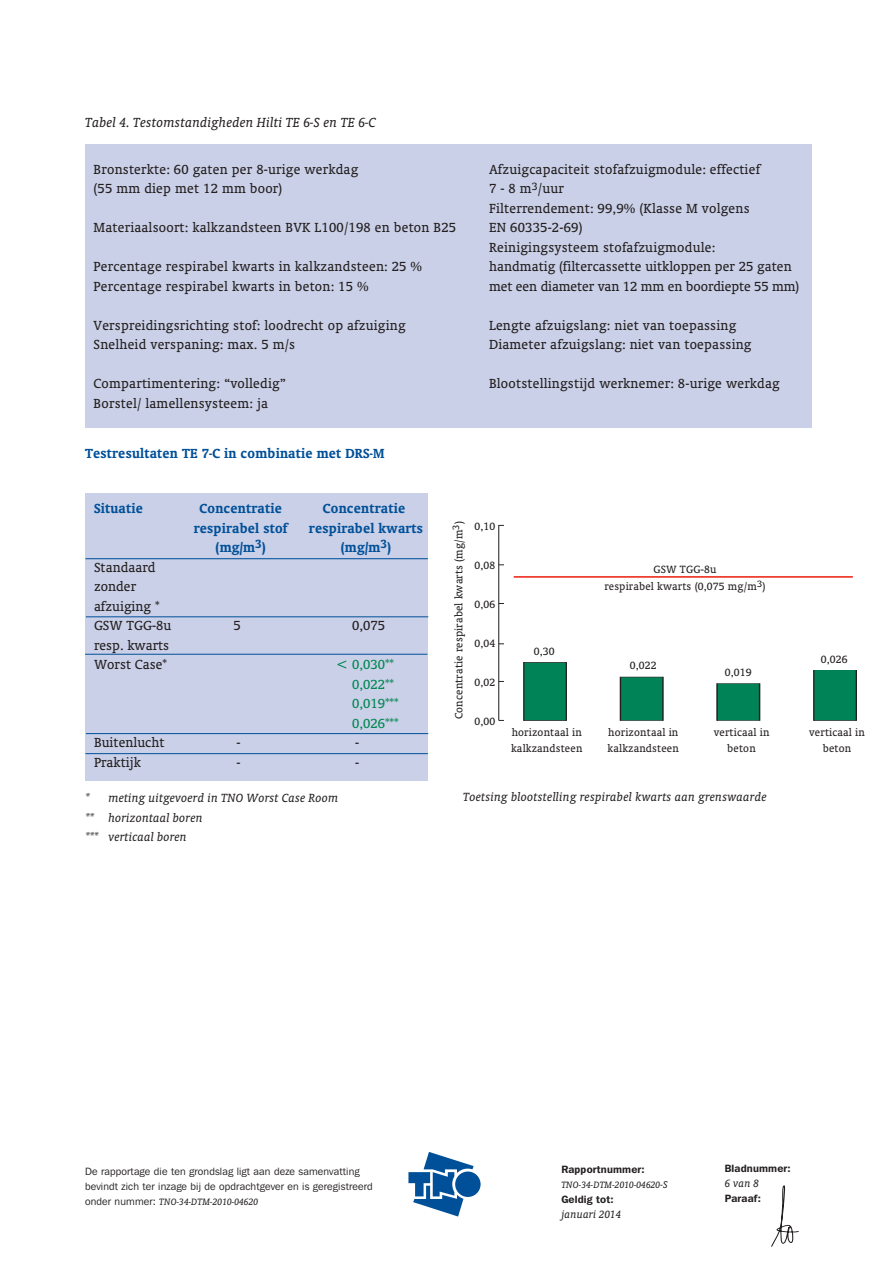
<style>
.page{position:relative;width:893px;height:1263px;background:#fff}
.page>*{position:absolute;margin:0;border:0;box-sizing:border-box;transform-origin:0 0}
.t1{font:15px/19.5px "Oranda BT";letter-spacing:.015em;color:#231f20}
.t2{font:700 15px "Oranda BT";letter-spacing:.015em;color:#005099}
.t3{font:italic 15px "Oranda BT";letter-spacing:.01em;color:#231f20}
.t4{font:15px "Oranda BT";letter-spacing:-.005em;color:#231f20}
.t5{font:15px/19.5px "Oranda BT";letter-spacing:.005em;color:#008752}
.t6{font:italic 13.5px/19.5px "Oranda BT";letter-spacing:.01em;color:#231f20}
.t7{font:12px/16.5px "Oranda BT";letter-spacing:.015em;color:#231f20;text-align:center}
.t8{font:italic 12px "Oranda BT";letter-spacing:.015em;color:#231f20}
.t9{font:10.5px/15px "Franklin Gothic IT Cby BT";letter-spacing:.015em;color:#231f20}
.t10{font:italic 10.5px "Oranda BT";letter-spacing:.015em;color:#231f20}
.t11{font:600 10.5px "Franklin Gothic IT Cby BT";letter-spacing:.015em;color:#231f20}
.s1{font-family:"Franklin Gothic IT Cby BT";font-style:normal}
.s2{font-size:11.25px}
</style>
<div class="page">
<div style="left:455px;top:1172px;width:26px;height:25px;background:#005099;border-radius:50%"></div>
<svg style="left:408px;top:1152px;width:66px;height:65px"></svg>
<svg style="left:771px;top:1185px;width:28px;height:62px"></svg>
<div style="left:85px;top:144px;width:726px;height:284px;background:#cad0e7"></div>
<div style="left:85px;top:493px;width:343px;height:287px;background:#cad0e7"></div>
<hr style="left:85px;top:558px;width:343px;height:1px;background:#005099">
<hr style="left:85px;top:654px;width:342px;height:1px;background:#005099">
<hr style="left:86px;top:733px;width:342px;height:1px;background:#005099">
<hr style="left:86px;top:616px;width:342px;height:1px;background:#005099">
<hr style="left:85px;top:753px;width:343px;height:1px;background:#005099">
<hr style="left:498px;top:525px;width:1px;height:195px;background:#231f20">
<div style="left:524px;top:662px;width:42px;height:59px;background:#008357;border:1px solid #231f20"></div>
<div style="left:620px;top:677px;width:43px;height:44px;background:#008357;border:1px solid #231f20"></div>
<div style="left:717px;top:684px;width:43px;height:37px;background:#008357;border:1px solid #231f20"></div>
<div style="left:814px;top:669px;width:42px;height:52px;background:#008357;border:1px solid #231f20"></div>
<hr style="left:514px;top:576px;width:339px;height:2px;background:#ef4035">
<p class="t3" style="left:85px;top:117px;width:292px">Tabel 4. Testomstandigheden Hilti TE 6-S en TE 6-C</p>
<p class="t1" style="left:94px;top:161px;width:266px">Bronsterkte: 60 gaten per 8-urige werkdag</p>
<p class="t1" style="left:489px;top:161px;width:272px">Afzuigcapaciteit stofafzuigmodule: effectief</p>
<p class="t1" style="left:94px;top:180px;width:190px">(55 mm diep met 12 mm boor)</p>
<p class="t1" style="left:489px;top:180px;width:262px">7 - 8 m<sup>3</sup>/uur<br>Filterrendement: 99,9% (Klasse M volgens</p>
<p class="t1" style="left:94px;top:219px;width:364px">Materiaalsoort: kalkzandsteen BVK L100/198 en beton B25</p>
<p class="t1" style="left:489px;top:219px;width:228px">EN 60335-2-69)<br>Reinigingsysteem stofafzuigmodule:</p>
<p class="t1" style="left:94px;top:258px;width:330px">Percentage respirabel kwarts in kalkzandsteen: 25 %</p>
<p class="t1" style="left:489px;top:258px;width:304px">handmatig (filtercassette uitkloppen per 25 gaten</p>
<p class="t1" style="left:94px;top:278px;width:277px">Percentage respirabel kwarts in beton: 15 %</p>
<p class="t4" style="left:489px;top:281px;width:312px">met een diameter van 12 mm en boordiepte 55 mm)</p>
<p class="t1" style="left:94px;top:317px;width:313px">Verspreidingsrichting stof: loodrecht op afzuiging</p>
<p class="t1" style="left:489px;top:317px;width:249px">Lengte afzuigslang: niet van toepassing</p>
<p class="t1" style="left:94px;top:336px;width:203px">Snelheid verspaning: max. 5 m/s</p>
<p class="t1" style="left:489px;top:336px;width:264px">Diameter afzuigslang: niet van toepassing</p>
<p class="t1" style="left:94px;top:375px;width:194px">Compartimentering: “volledig”</p>
<p class="t1" style="left:489px;top:375px;width:292px">Blootstellingstijd werknemer: 8-urige werkdag</p>
<p class="t1" style="left:94px;top:395px;width:176px">Borstel/ lamellensysteem: ja</p>
<p class="t2" style="left:85px;top:448px;width:301px">Testresultaten TE 7-C in combinatie met DRS-M</p>
<p class="t2" style="left:94px;top:502px;width:50px">Situatie</p>
<p class="t2" style="left:200px;top:502px;width:84px">Concentratie</p>
<p class="t2" style="left:323px;top:502px;width:84px">Concentratie</p>
<p class="t2" style="left:194px;top:522px;width:95px">respirabel stof</p>
<p class="t2" style="left:309px;top:522px;width:116px">respirabel kwarts</p>
<p class="t2" style="left:215px;top:541px;width:52px">(mg/m<sup>3</sup>)</p>
<p class="t2" style="left:340px;top:541px;width:52px">(mg/m<sup>3</sup>)</p>
<p class="t1" style="left:94px;top:558px;width:79px">Standaard zonder afzuiging *<br>GSW TGG-8u</p>
<p class="t1" style="left:233px;top:617px;width:9px">5</p>
<p class="t1" style="left:352px;top:617px;width:34px">0,075</p>
<p class="t1" style="left:94px;top:636px;width:77px">resp. kwarts<br>Worst Case*</p>
<p class="t5" style="left:352px;top:656px;width:48px;text-indent:-16px">&lt; 0,030**<br>0,022**<br>0,019***<br>0,026***</p>
<p class="t1" style="left:94px;top:734px;width:72px">Buitenlucht</p>
<p class="t1" style="left:237px;top:734px;width:6px">-</p>
<p class="t1" style="left:355px;top:734px;width:6px">-</p>
<p class="t1" style="left:94px;top:753px;width:48px">Praktijk</p>
<p class="t1" style="left:237px;top:753px;width:6px">-</p>
<p class="t1" style="left:355px;top:753px;width:6px">-</p>
<p class="t6" style="left:85px;top:789px;width:254px">* meting uitgevoerd in TNO Worst Case Room ** horizontaal boren<br>*** verticaal boren</p>
<p class="t7" style="left:451px;top:719px;width:199px;rotate:-90deg">Concentratie respirabel kwarts (mg/m<sup>3</sup>)</p>
<p class="t7" style="left:474px;top:518px;width:22px">0,10</p>
<p class="t7" style="left:474px;top:557px;width:22px">0,08</p>
<p class="t7" style="left:474px;top:596px;width:22px">0,06</p>
<p class="t7" style="left:474px;top:635px;width:22px">0,04</p>
<p class="t7" style="left:474px;top:674px;width:22px">0,02</p>
<p class="t7" style="left:474px;top:713px;width:22px">0,00</p>
<p class="t7" style="left:534px;top:643px;width:22px">0,30</p>
<p class="t7" style="left:604px;top:562px;width:163px">GSW TGG-8u<br>respirabel kwarts (0,075 mg/m<sup>3</sup>)</p>
<p class="t7" style="left:630px;top:658px;width:28px">0,022</p>
<p class="t7" style="left:725px;top:665px;width:28px">0,019</p>
<p class="t7" style="left:821px;top:652px;width:28px">0,026</p>
<p class="t7" style="left:512px;top:725px;width:72px">horizontaal in</p>
<p class="t7" style="left:608px;top:725px;width:72px">horizontaal in</p>
<p class="t7" style="left:714px;top:725px;width:57px">verticaal in</p>
<p class="t7" style="left:809px;top:725px;width:57px">verticaal in</p>
<p class="t7" style="left:511px;top:741px;width:73px">kalkzandsteen</p>
<p class="t7" style="left:608px;top:741px;width:73px">kalkzandsteen</p>
<p class="t7" style="left:727px;top:741px;width:30px">beton</p>
<p class="t7" style="left:823px;top:741px;width:30px">beton</p>
<p class="t6" style="left:463px;top:788px;width:305px">Toetsing blootstelling respirabel kwarts aan grenswaarde</p>
<p class="t9" style="left:85px;top:1164px;width:289px">De rapportage die ten grondslag ligt aan deze samenvatting bevindt zich ter inzage bij de opdrachtgever en is geregistreerd</p>
<p class="t10" style="left:85px;top:1198px;width:175px"><span class="s1">onder nummer:</span> TNO-34-DTM-2010-04620</p>
<p class="t11" style="left:561px;top:1165px;width:85px">Rapportnummer:</p>
<p class="t10" style="left:561px;top:1181px;width:108px">TNO-34-DTM-2010-04620<span class="s2">-S</span></p>
<p class="t11" style="left:561px;top:1195px;width:54px">Geldig tot:</p>
<p class="t8" style="left:561px;top:1210px;width:61px">januari 2014</p>
<p class="t11" style="left:725px;top:1165px;width:68px">Bladnummer:</p>
<p class="t8" style="left:725px;top:1180px;width:35px">6 van 8</p>
<p class="t11" style="left:725px;top:1195px;width:38px">Paraaf:</p>
</div>
